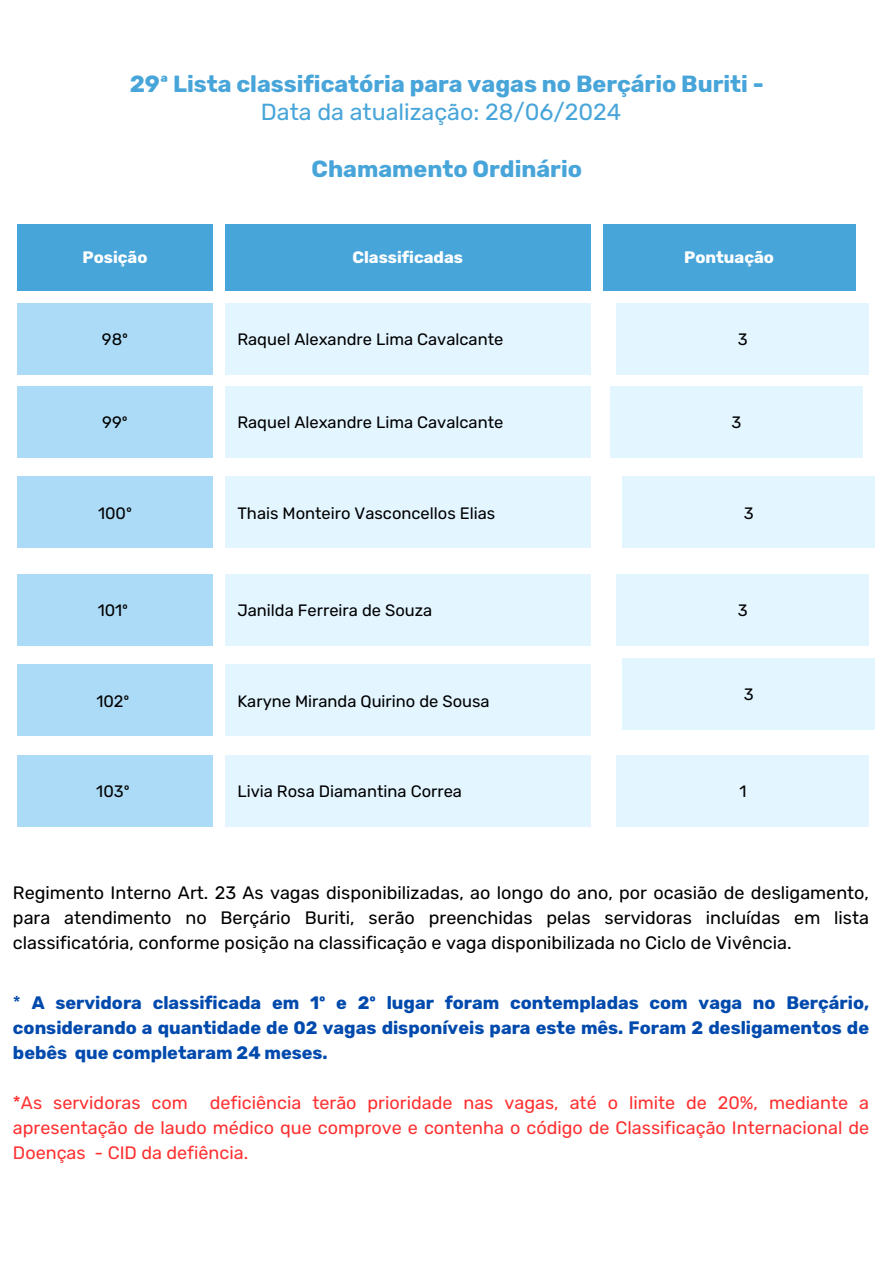
<style>
.page{position:relative;width:894px;height:1264px;background:#fff}
.page>*{position:absolute;margin:0;border:0;box-sizing:border-box;transform-origin:0 0}
.t1{font:700 23.25px/28.2px "Rubik";color:#48a5d9;text-align:center}
.t2{font:18px/25px "Rubik";color:#000;text-align:justify}
.t3{font:18px/25px "Rubik";color:#ff3131;text-align:justify}
.t4{font:700 18px/25px "Rubik";color:#004aad;text-align:justify}
.t5{font:16.5px "Rubik";color:#000}
.t6{font:700 16.5px "Rubik";color:#fff}
.s1{font-weight:400}
</style>
<div class="page">
<div style="left:17px;top:225px;width:195px;height:66px;background:#48a5d9"></div>
<div style="left:225px;top:225px;width:365px;height:66px;background:#48a5d9"></div>
<div style="left:602px;top:225px;width:253px;height:66px;background:#48a5d9"></div>
<div style="left:17px;top:303px;width:195px;height:71px;background:#abdbf6"></div>
<div style="left:17px;top:387px;width:195px;height:71px;background:#abdbf6"></div>
<div style="left:17px;top:477px;width:195px;height:71px;background:#abdbf6"></div>
<div style="left:225px;top:303px;width:365px;height:71px;background:#e3f5ff"></div>
<div style="left:225px;top:387px;width:365px;height:71px;background:#e3f5ff"></div>
<div style="left:225px;top:477px;width:365px;height:71px;background:#e3f5ff"></div>
<div style="left:616px;top:303px;width:252px;height:71px;background:#e3f5ff"></div>
<div style="left:610px;top:387px;width:252px;height:71px;background:#e3f5ff"></div>
<div style="left:622px;top:477px;width:252px;height:71px;background:#e3f5ff"></div>
<div style="left:17px;top:574px;width:195px;height:71px;background:#abdbf6"></div>
<div style="left:225px;top:574px;width:365px;height:71px;background:#e3f5ff"></div>
<div style="left:616px;top:574px;width:252px;height:71px;background:#e3f5ff"></div>
<div style="left:17px;top:665px;width:195px;height:71px;background:#abdbf6"></div>
<div style="left:225px;top:665px;width:365px;height:71px;background:#e3f5ff"></div>
<div style="left:622px;top:658px;width:252px;height:71px;background:#e3f5ff"></div>
<div style="left:17px;top:755px;width:195px;height:71px;background:#abdbf6"></div>
<div style="left:225px;top:755px;width:365px;height:71px;background:#e3f5ff"></div>
<div style="left:616px;top:755px;width:252px;height:71px;background:#e3f5ff"></div>
<h2 class="t1" style="left:130px;top:70px;width:635px">29ª Lista classificatória para vagas no Berçário Buriti -<br><span class="s1">Data da atualização: 28/06/2024</span></h2>
<h1 class="t1" style="left:311px;top:154px;width:272px">Chamamento Ordinário</h1>
<p class="t6" style="left:82px;top:248px;width:66px">Posição</p>
<p class="t6" style="left:352px;top:248px;width:112px">Classificadas</p>
<p class="t6" style="left:684px;top:248px;width:91px">Pontuação</p>
<p class="t5" style="left:102px;top:329px;width:28px">98º</p>
<p class="t5" style="left:237px;top:329px;width:267px">Raquel Alexandre Lima Cavalcante</p>
<p class="t5" style="left:737px;top:329px;width:11px">3</p>
<p class="t5" style="left:102px;top:413px;width:27px">99º</p>
<p class="t5" style="left:237px;top:413px;width:267px">Raquel Alexandre Lima Cavalcante</p>
<p class="t5" style="left:731px;top:413px;width:11px">3</p>
<p class="t5" style="left:98px;top:503px;width:35px">100º</p>
<p class="t5" style="left:237px;top:503px;width:259px">Thais Monteiro Vasconcellos Elias</p>
<p class="t5" style="left:743px;top:503px;width:11px">3</p>
<p class="t5" style="left:98px;top:600px;width:32px">101º</p>
<p class="t5" style="left:237px;top:600px;width:196px">Janilda Ferreira de Souza</p>
<p class="t5" style="left:737px;top:600px;width:11px">3</p>
<p class="t5" style="left:96px;top:691px;width:35px">102º</p>
<p class="t5" style="left:237px;top:691px;width:254px">Karyne Miranda Quirino de Sousa</p>
<p class="t5" style="left:743px;top:684px;width:11px">3</p>
<p class="t5" style="left:96px;top:781px;width:35px">103º</p>
<p class="t5" style="left:237px;top:781px;width:226px">Livia Rosa Diamantina Correa</p>
<p class="t5" style="left:739px;top:781px;width:9px">1</p>
<p class="t2" style="left:13px;top:879px;width:857px">Regimento Interno Art. 23 As vagas disponibilizadas, ao longo do ano, por ocasião de desligamento, para atendimento no Berçário Buriti, serão preenchidas pelas servidoras incluídas em lista classificatória, conforme posição na classificação e vaga disponibilizada no Ciclo de Vivência.</p>
<p class="t4" style="left:13px;top:989px;width:857px"><span class="s1">*</span> A servidora classificada em 1º e 2º lugar foram contempladas com vaga no Berçário, considerando a quantidade de 02 vagas disponíveis para este mês. Foram 2 desligamentos de bebês que completaram 24 meses.</p>
<p class="t3" style="left:13px;top:1089px;width:857px">*As servidoras com deficiência terão prioridade nas vagas, até o limite de 20%, mediante a apresentação de laudo médico que comprove e contenha o código de Classificação Internacional de Doenças - CID da defiência.</p>
</div>
